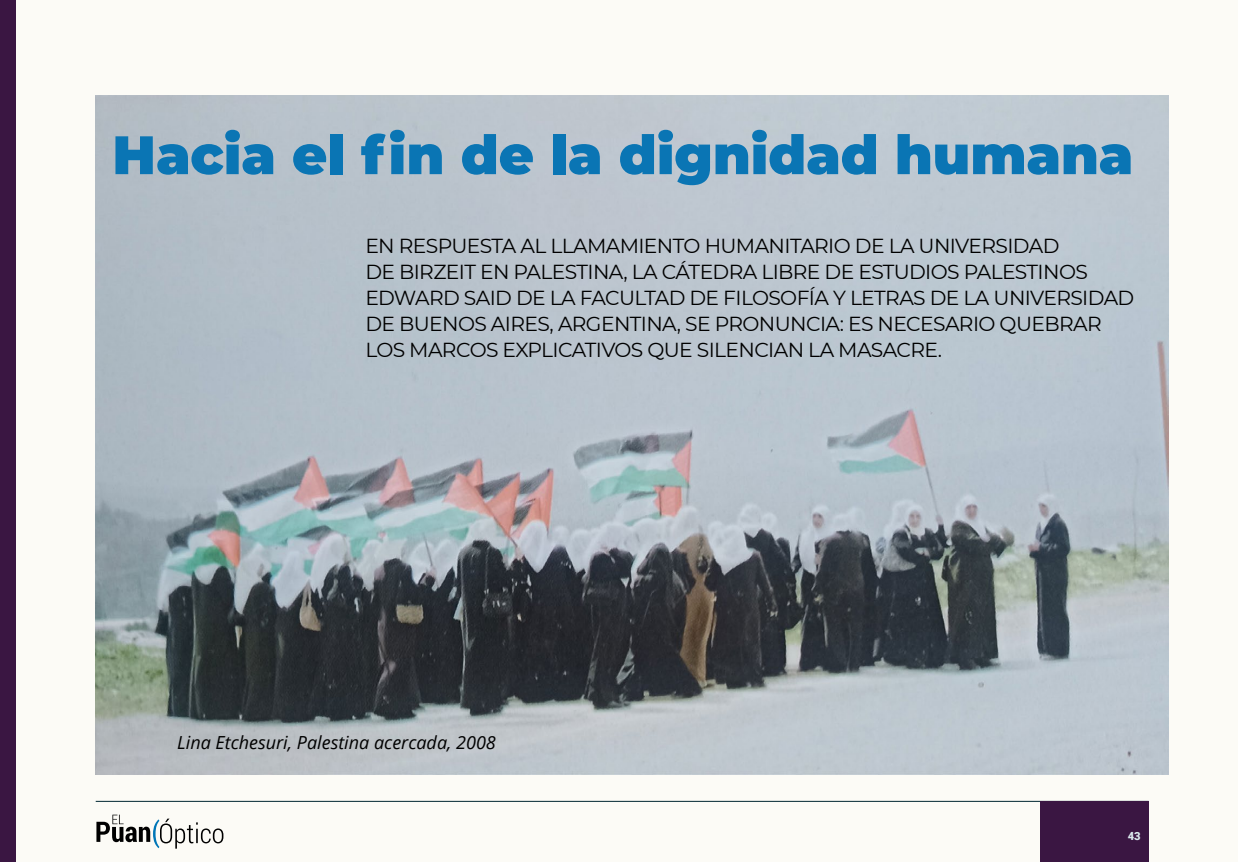
<style>
.page{position:relative;width:1238px;height:862px;background:#fff}
.page>*{position:absolute;margin:0;border:0;box-sizing:border-box;transform-origin:0 0}
.t1{font:900 54px "Montserrat";color:#0a75b4}
.t2{font:20.25px/26.1px "Montserrat";letter-spacing:-.03em;color:#000}
.t3{font:italic 18px "Open Sans";color:#000}
.t4{font:900 11.25px "Roboto";color:#dbe9ee}
</style>
<div class="page">
<div style="left:0;top:0;width:1237px;height:861px;background:#fcfbf6"></div>
<hr style="left:96px;top:800px;width:1052px;height:1px;background:#002732">
<svg style="left:96px;top:814px;width:127px;height:34px"></svg>
<div style="left:0;top:0;width:16px;height:861px;background:#3a1642"></div>
<div style="left:1039px;top:800px;width:109px;height:61px;background:#3a1642"></div>
<img style="left:96px;top:96px;width:1072px;height:678px">
<h1 class="t1" style="left:112px;top:114px;width:1022px">Hacia el fin de la dignidad humana</h1>
<p class="t2" style="left:365px;top:231px;width:770px">EN RESPUESTA AL LLAMAMIENTO HUMANITARIO DE LA UNIVERSIDAD<br>DE BIRZEIT EN PALESTINA, LA CÁTEDRA LIBRE DE ESTUDIOS PALESTINOS EDWARD SAID DE LA FACULTAD DE FILOSOFÍA Y LETRAS DE LA UNIVERSIDAD DE BUENOS AIRES, ARGENTINA, SE PRONUNCIA: ES NECESARIO QUEBRAR LOS MARCOS EXPLICATIVOS QUE SILENCIAN LA MASACRE.</p>
<p class="t3" style="left:177px;top:729px;width:320px">Lina Etchesuri, Palestina acercada, 2008</p>
<p class="t4" style="left:1127px;top:827px;width:14px">43</p>
</div>
